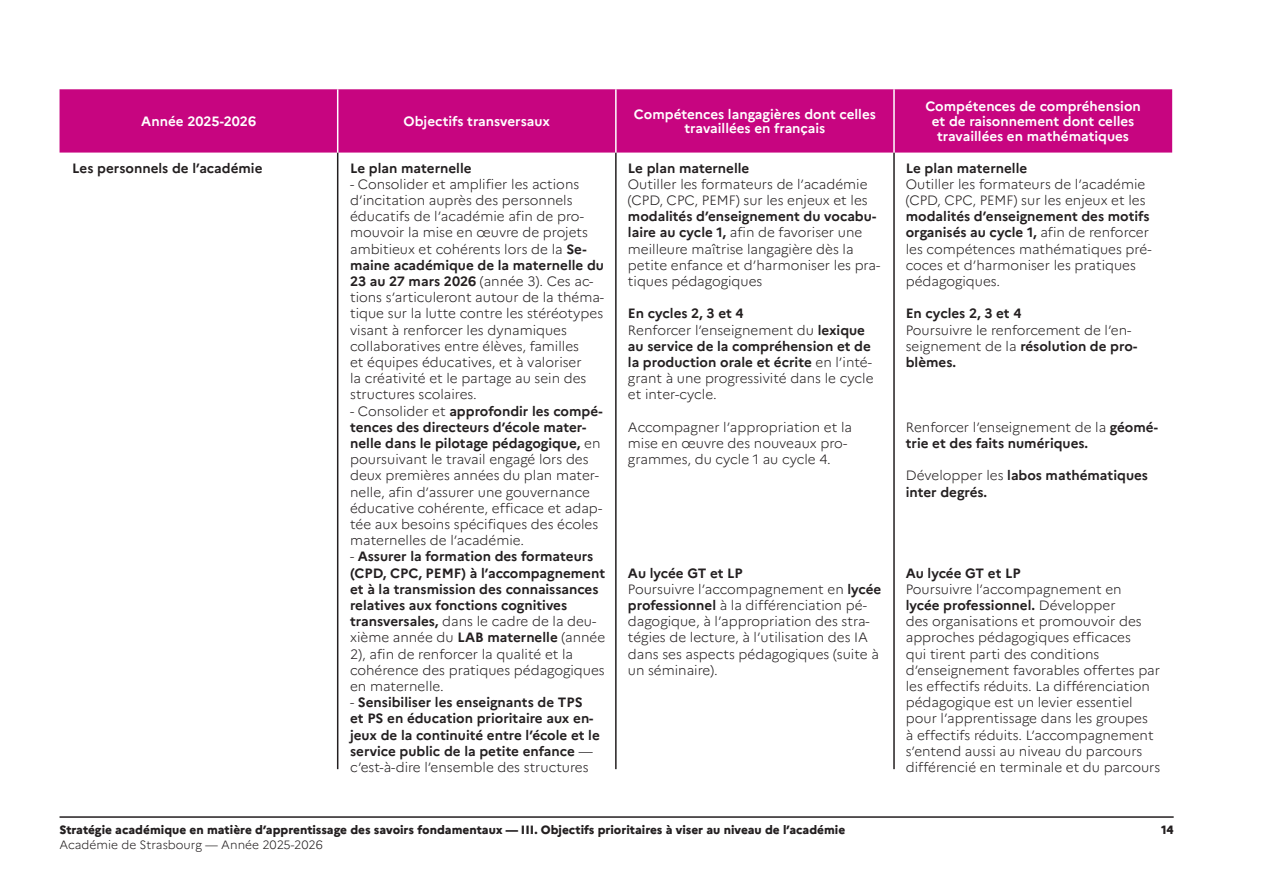
<style>
.page{position:relative;width:1263px;height:893px;background:#fff}
.page>*{position:absolute;margin:0;border:0;box-sizing:border-box;transform-origin:0 0}
.t1{font:300 13.5px/16.2px "Marianne";color:#231f20}
.t2{font:700 13.5px/16.2px "Marianne";color:#231f20}
.t3{font:700 13.5px/14.5px "Marianne";color:#fff;text-align:center}
.t4{font:800 12px "Marianne";color:#231f20}
.t5{font:300 12px "Marianne";color:#231f20}
.s1{font-weight:700}
.s2{font-weight:300}
</style>
<div class="page">
<hr style="left:60px;top:816px;width:1114px;height:2px;background:#231f20">
<div style="left:60px;top:89px;width:1112px;height:64px;background:#c70580"></div>
<hr style="left:337px;top:153px;width:1px;height:616px;background:#231f20">
<hr style="left:615px;top:153px;width:2px;height:616px;background:#231f20">
<hr style="left:893px;top:153px;width:2px;height:616px;background:#231f20">
<hr style="left:337px;top:89px;width:1px;height:64px;background:#fff">
<hr style="left:615px;top:89px;width:2px;height:64px;background:#fff">
<hr style="left:893px;top:89px;width:2px;height:64px;background:#fff">
<p class="t3" style="left:141px;top:113px;width:117px">Année 2025-2026</p>
<p class="t3" style="left:404px;top:113px;width:148px">Objectifs transversaux</p>
<p class="t3" style="left:634px;top:106px;width:243px">Compétences langagières dont celles travaillées en français</p>
<p class="t3" style="left:925px;top:98px;width:217px">Compétences de compréhension et de raisonnement dont celles travaillées en mathématiques</p>
<p class="t2" style="left:350px;top:159px;width:123px">Le plan maternelle</p>
<p class="t1" style="left:350px;top:175px;width:255px">- Consolider et amplifier les actions d’incitation auprès des personnels éducatifs de l’académie afin de pro&shy;mouvoir la mise en œuvre de projets ambitieux et cohérents lors de la <span class="s1">Se&shy;maine académique de la maternelle du 23 au 27 mars 2026</span> (année 3). Ces ac&shy;tions s’articuleront autour de la théma&shy;tique sur la lutte contre les stéréotypes visant à renforcer les dynamiques collaboratives entre élèves, familles<br>et équipes éducatives, et à valoriser<br>la créativité et le partage au sein des structures scolaires.</p>
<p class="t1" style="left:350px;top:402px;width:254px">- Consolider et <span class="s1">approfondir les compé&shy;tences des directeurs d’école mater&shy;nelle dans le pilotage pédagogique,</span> en poursuivant le travail engagé lors des deux premières années du plan mater&shy;nelle, afin d’assurer une gouvernance éducative cohérente, efficace et adap&shy;tée aux besoins spécifiques des écoles maternelles de l’académie.</p>
<p class="t2" style="left:350px;top:547px;width:257px"><span class="s2">-</span> Assurer la formation des formateurs (CPD, CPC, PEMF) à l’accompagnement et à la transmission des connaissances relatives aux fonctions cognitives transversales, <span class="s2">dans le cadre de la deu&shy;xième année du</span> LAB maternelle <span class="s2">(année 2), afin de renforcer la qualité et la cohérence des pratiques pédagogiques en maternelle.</span></p>
<p class="t2" style="left:350px;top:693px;width:251px"><span class="s2">-</span> Sensibiliser les enseignants de TPS<br>et PS en éducation prioritaire aux en&shy;jeux de la continuité entre l’école et le service public de la petite enfance <span class="s2">— c’est-à-dire l’ensemble des structures</span></p>
<p class="t2" style="left:72px;top:159px;width:192px">Les personnels de l’académie</p>
<p class="t2" style="left:628px;top:159px;width:123px">Le plan maternelle</p>
<p class="t1" style="left:628px;top:175px;width:254px">Outiller les formateurs de l’académie (CPD, CPC, PEMF) sur les enjeux et les <span class="s1">modalités d’enseignement du vocabu&shy;laire au cycle 1,</span> afin de favoriser une meilleure maîtrise langagière dès la petite enfance et d’harmoniser les pra&shy;tiques pédagogiques</p>
<p class="t2" style="left:628px;top:304px;width:117px">En cycles 2, 3 et 4</p>
<p class="t1" style="left:628px;top:321px;width:247px">Renforcer l’enseignement du <span class="s1">lexique au service de la compréhension et de la production orale et écrite</span> en l’inté&shy;grant à une progressivité dans le cycle et inter-cycle.</p>
<p class="t1" style="left:628px;top:418px;width:226px">Accompagner l’appropriation et la mise en œuvre des nouveaux pro&shy;grammes, du cycle 1 au cycle 4.</p>
<p class="t2" style="left:906px;top:159px;width:123px">Le plan maternelle</p>
<p class="t1" style="left:906px;top:175px;width:247px">Outiller les formateurs de l’académie (CPD, CPC, PEMF) sur les enjeux et les <span class="s1">modalités d’enseignement des motifs organisés au cycle 1,</span> afin de renforcer les compétences mathématiques pré&shy;coces et d’harmoniser les pratiques pédagogiques.</p>
<p class="t2" style="left:906px;top:304px;width:117px">En cycles 2, 3 et 4</p>
<p class="t1" style="left:906px;top:321px;width:233px">Poursuivre le renforcement de l’en&shy;seignement de la <span class="s1">résolution de pro&shy;blèmes.</span></p>
<p class="t2" style="left:906px;top:418px;width:254px"><span class="s2">Renforcer l’enseignement de la</span> géomé&shy;trie et des faits numériques.</p>
<p class="t2" style="left:906px;top:466px;width:244px"><span class="s2">Développer les</span> labos mathématiques inter degrés.</p>
<p class="t2" style="left:628px;top:564px;width:116px">Au lycée GT et LP</p>
<p class="t1" style="left:628px;top:580px;width:255px">Poursuivre l’accompagnement en <span class="s1">lycée professionnel</span> à la différenciation pé&shy;dagogique, à l’appropriation des stra&shy;tégies de lecture, à l’utilisation des IA dans ses aspects pédagogiques (suite à un séminaire).</p>
<p class="t2" style="left:906px;top:564px;width:116px">Au lycée GT et LP</p>
<p class="t1" style="left:906px;top:580px;width:256px">Poursuivre l’accompagnement en<br><span class="s1">lycée professionnel.</span> Développer<br>des organisations et promouvoir des approches pédagogiques efficaces<br>qui tirent parti des conditions d’enseignement favorables offertes par les effectifs réduits. La différenciation pédagogique est un levier essentiel pour l’apprentissage dans les groupes<br>à effectifs réduits. L’accompagnement s’entend aussi au niveau du parcours différencié en terminale et du parcours</p>
<p class="t4" style="left:60px;top:821px;width:787px">Stratégie académique en matière d’apprentissage des savoirs fondamentaux — III. Objectifs prioritaires à viser au niveau de l’académie</p>
<p class="t5" style="left:60px;top:835px;width:265px">Académie de Strasbourg — Année 2025-2026</p>
<p class="t4" style="left:1161px;top:821px;width:14px">14</p>
</div>
